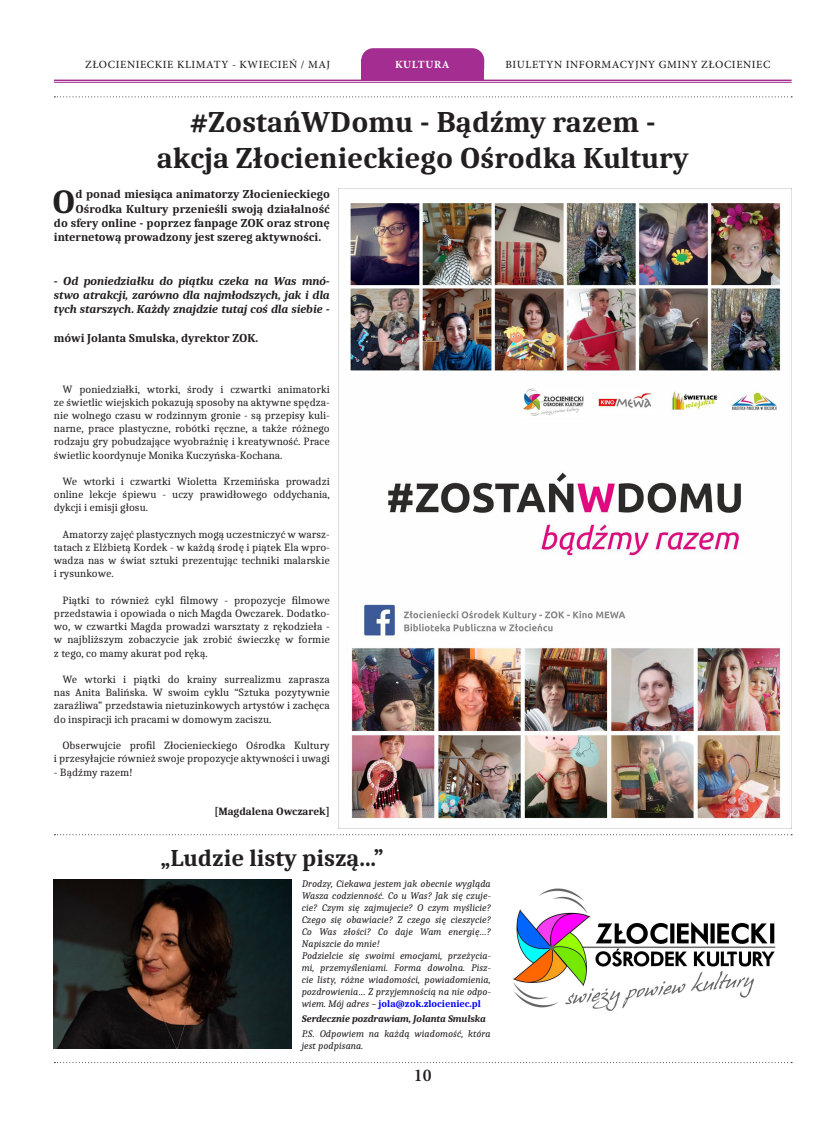
<style>
.page{position:relative;width:820px;height:1134px;background:#fff}
.page>*{position:absolute;margin:0;border:0;box-sizing:border-box;transform-origin:0 0}
.t1{font:700 33.6px "Caladea";color:#231f20}
.t2{font:700 30px/36px "Caladea";color:#231f20;text-align:center}
.t3{font:700 24px "Caladea";color:#231f20}
.numery{font:600 18px "Minion Pro";color:#231f20}
.t4{font:700 12px "Caladea";color:#231f20}
.t5{font:italic 700 12px/14.4px "Caladea";color:#231f20;text-align:justify}
.t6{font:11px/13.2px "Caladea";color:#231f20;text-align:justify}
.naglowek{font:500 11px "Minion Pro";letter-spacing:.05em;color:#231f20}
.t7{font:700 11px "Caladea";color:#231f20}
.naglowek_srodek{font:700 11px "Minion Pro";letter-spacing:.05em;color:#fff}
.t8{font:italic 10px/12px "Caladea";color:#231f20;text-align:justify}
.t9{font:italic 700 10px "Caladea";color:#231f20}
.s1{font-weight:700;font-style:normal;color:#00f}
</style>
<div class="page">
<svg style="left:54px;top:96px;width:737px;height:1px"></svg>
<hr style="left:54px;top:80px;width:737px;height:1px;background:#a42d91">
<hr style="left:54px;top:82px;width:737px;height:1px;background:#a42d91">
<div style="left:361px;top:60px;width:123px;height:20px;background:#a42d91"></div>
<div style="left:361px;top:48px;width:123px;height:32px;background:#a42d91;border-radius:12px"></div>
<svg style="left:54px;top:1062px;width:737px;height:1px"></svg>
<img style="left:338px;top:189px;width:453px;height:640px">
<svg style="left:54px;top:834px;width:737px;height:1px"></svg>
<img style="left:54px;top:879px;width:237px;height:169px">
<img style="left:513px;top:888px;width:263px;height:123px">
<p class="naglowek" style="left:85px;top:57px;width:246px">ZŁOCIENIECKIE KLIMATY - KWIECIEŃ / MAJ</p>
<p class="naglowek_srodek" style="left:395px;top:57px;width:56px">KULTURA</p>
<p class="naglowek" style="left:505px;top:57px;width:266px">BIULETYN INFORMACYJNY GMINY ZŁOCIENIEC</p>
<p class="t2" style="left:157px;top:104px;width:533px">#ZostańWDomu - Bądźmy razem - akcja Złocienieckiego Ośrodka Kultury</p>
<p class="t1" style="left:52px;top:181px;width:25px">O</p>
<p class="t4" style="left:76px;top:187px;width:255px">d ponad miesiąca animatorzy Złocienieckiego</p>
<p class="t4" style="left:76px;top:201px;width:255px">Ośrodka Kultury przenieśli swoją działalność</p>
<p class="t4" style="left:54px;top:216px;width:277px">do sfery online - poprzez fanpage ZOK oraz stronę</p>
<p class="t4" style="left:54px;top:230px;width:269px">internetową prowadzony jest szereg aktywności.</p>
<p class="t5" style="left:54px;top:273px;width:277px">- Od poniedziałku do piątku czeka na Was mnó&shy;stwo atrakcji, zarówno dla najmłodszych, jak i dla tych starszych. Każdy znajdzie tutaj coś dla siebie -</p>
<p class="t4" style="left:54px;top:331px;width:206px">mówi Jolanta Smulska, dyrektor ZOK.</p>
<p class="t6" style="left:54px;top:382px;width:277px;text-indent:9px">W poniedziałki, wtorki, środy i czwartki animatorki ze świetlic wiejskich pokazują sposoby na aktywne spędza&shy;nie wolnego czasu w rodzinnym gronie - są przepisy kuli&shy;narne, prace plastyczne, robótki ręczne, a także różnego rodzaju gry pobudzające wyobraźnię i kreatywność. Prace świetlic koordynuje Monika Kuczyńska-Kochana.</p>
<p class="t6" style="left:54px;top:475px;width:277px;text-indent:9px">We wtorki i czwartki Wioletta Krzemińska prowadzi online lekcje śpiewu - uczy prawidłowego oddychania, dykcji i emisji głosu.</p>
<p class="t6" style="left:54px;top:527px;width:277px;text-indent:9px">Amatorzy zajęć plastycznych mogą uczestniczyć w warsz&shy;tatach z Elżbietą Kordek - w każdą środę i piątek Ela wpro&shy;wadza nas w świat sztuki prezentując techniki malarskie i rysunkowe.</p>
<p class="t6" style="left:54px;top:593px;width:277px;text-indent:9px">Piątki to również cykl filmowy - propozycje filmowe przedstawia i opowiada o nich Magda Owczarek. Dodatko&shy;wo, w czwartki Magda prowadzi warsztaty z rękodzieła - w najbliższym zobaczycie jak zrobić świeczkę w formie z tego, co mamy akurat pod ręką.</p>
<p class="t6" style="left:54px;top:673px;width:277px;text-indent:9px">We wtorki i piątki do krainy surrealizmu zaprasza nas Anita Balińska. W swoim cyklu “Sztuka pozytywnie zaraźliwa” przedstawia nietuzinkowych artystów i zachęca do inspiracji ich pracami w domowym zaciszu.</p>
<p class="t6" style="left:54px;top:739px;width:277px;text-align:right">Obserwujcie profil Złocienieckiego Ośrodka Kultury<br>i przesyłajcie również swoje propozycje aktywności i uwagi</p>
<p class="t6" style="left:54px;top:765px;width:80px">- Bądźmy razem!</p>
<p class="t7" style="left:214px;top:805px;width:117px">[Magdalena Owczarek]</p>
<p class="t3" style="left:161px;top:844px;width:224px">„Ludzie listy piszą...”</p>
<p class="t8" style="left:301px;top:877px;width:190px">Drodzy, Ciekawa jestem jak obecnie wygląda Wasza codzienność. Co u Was? Jak się czuje&shy;cie? Czym się zajmujecie? O czym myślicie?<br>Czego się obawiacie? Z czego się cieszycie?<br>Co Was złości? Co daje Wam energię…?<br>Napiszcie do mnie!</p>
<p class="t8" style="left:301px;top:949px;width:190px">Podzielcie się swoimi emocjami, przeżycia&shy;mi, przemyśleniami. Forma dowolna. Pisz&shy;cie listy, różne wiadomości, powiadomienia, pozdrowienia… Z przyjemnością na nie odpo&shy;wiem. Mój adres – <span class="s1">jola@zok.zlocieniec.pl</span></p>
<p class="t9" style="left:301px;top:1012px;width:186px">Serdecznie pozdrawiam, Jolanta Smulska</p>
<p class="t8" style="left:301px;top:1027px;width:190px">P.S. Odpowiem na każdą wiadomość, która jest podpisana.</p>
<p class="numery" style="left:413px;top:1063px;width:19px">10</p>
</div>
